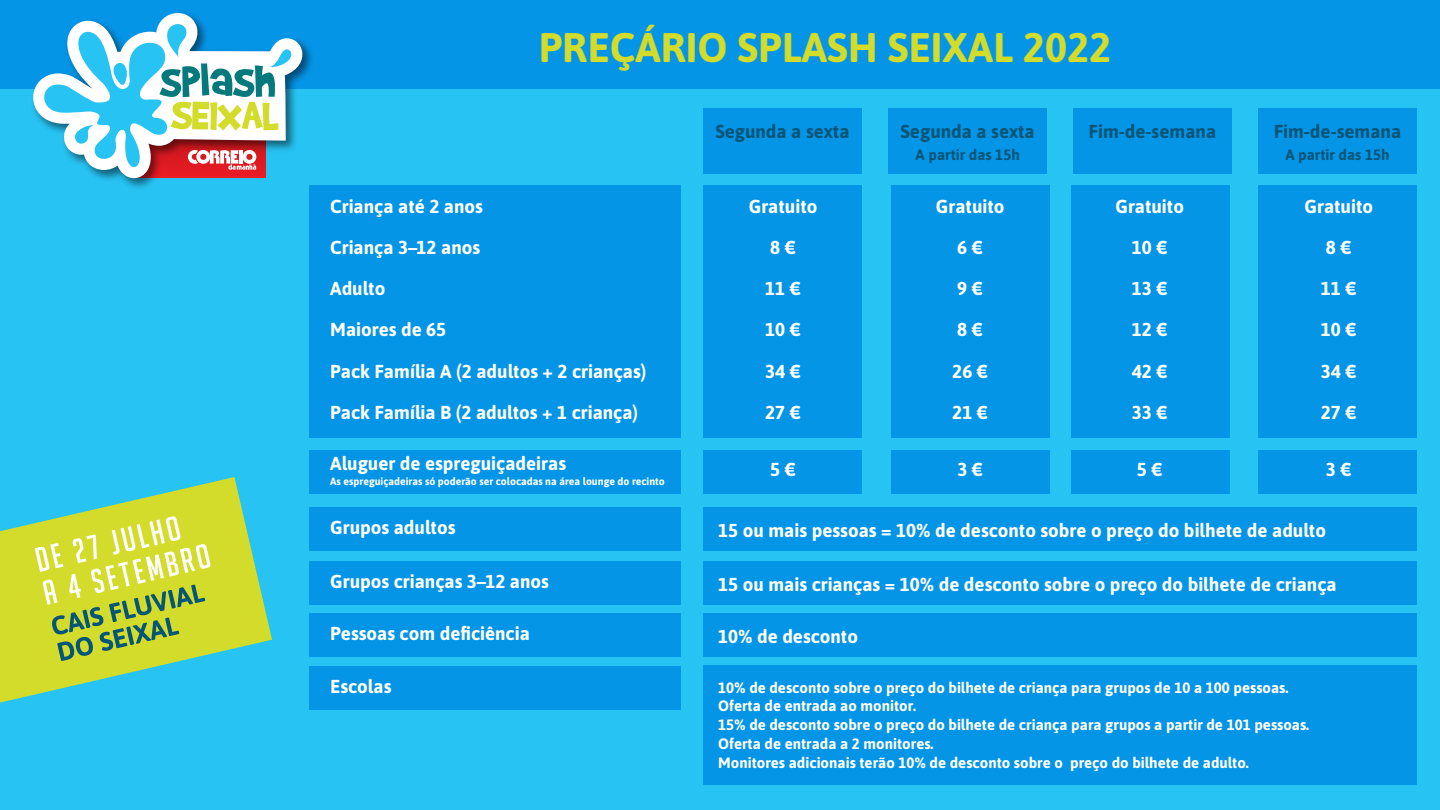
<style>
.page{position:relative;width:1440px;height:810px;background:#27c3f3}
.page>*{position:absolute;margin:0;border:0;box-sizing:border-box;transform-origin:0 0}
.t1{font:700 41.25px "Asap";color:#d3dc2a}
.t2{font:700 18.75px/41.2px "Asap";color:#fff;text-align:center}
.t3{font:700 18.75px "Asap";color:#035678}
.t4{font:700 15px/18.8px "Asap";color:#fff}
.t5{font:700 15px "Asap";color:#035678}
.t6{font:700 10.5px "Asap";color:#fff}
</style>
<div class="page">
<div style="left:309px;top:185px;width:372px;height:253px;background:#0595e7"></div>
<div style="left:704px;top:185px;width:158px;height:253px;background:#0595e7"></div>
<div style="left:704px;top:108px;width:158px;height:66px;background:#0595e7"></div>
<div style="left:889px;top:108px;width:158px;height:66px;background:#0595e7"></div>
<div style="left:1074px;top:108px;width:158px;height:66px;background:#0595e7"></div>
<div style="left:1259px;top:108px;width:158px;height:66px;background:#0595e7"></div>
<div style="left:891px;top:185px;width:158px;height:253px;background:#0595e7"></div>
<div style="left:1071px;top:185px;width:158px;height:253px;background:#0595e7"></div>
<div style="left:1259px;top:185px;width:158px;height:253px;background:#0595e7"></div>
<div style="left:309px;top:450px;width:372px;height:43px;background:#0595e7"></div>
<div style="left:704px;top:450px;width:158px;height:43px;background:#0595e7"></div>
<div style="left:891px;top:450px;width:158px;height:43px;background:#0595e7"></div>
<div style="left:1071px;top:450px;width:158px;height:43px;background:#0595e7"></div>
<div style="left:1259px;top:450px;width:158px;height:43px;background:#0595e7"></div>
<div style="left:309px;top:507px;width:372px;height:44px;background:#0595e7"></div>
<div style="left:704px;top:507px;width:713px;height:44px;background:#0595e7"></div>
<div style="left:309px;top:561px;width:372px;height:43px;background:#0595e7"></div>
<div style="left:704px;top:561px;width:713px;height:43px;background:#0595e7"></div>
<div style="left:309px;top:613px;width:372px;height:44px;background:#0595e7"></div>
<div style="left:704px;top:613px;width:713px;height:44px;background:#0595e7"></div>
<div style="left:309px;top:666px;width:372px;height:43px;background:#0595e7"></div>
<div style="left:704px;top:666px;width:713px;height:119px;background:#0595e7"></div>
<div style="left:0;top:0;width:1440px;height:88px;background:#0595e7"></div>
<img style="left:28px;top:43px;width:289px;height:145px">
<svg style="left:33px;top:13px;width:271px;height:170px"></svg>
<svg style="left:0;top:477px;width:272px;height:226px;fill:#d3dc2a"></svg>
<svg style="left:35px;top:516px;width:176px;height:145px;background:#c2d24a"></svg>
<h1 class="t1" style="left:539px;top:18px;width:574px">PREÇÁRIO SPLASH SEIXAL 2022</h1>
<p class="t3" style="left:715px;top:118px;width:136px">Segunda a sexta</p>
<p class="t3" style="left:901px;top:118px;width:136px">Segunda a sexta</p>
<p class="t5" style="left:916px;top:144px;width:106px">A partir das 15h</p>
<p class="t3" style="left:1089px;top:118px;width:129px">Fim-de-semana</p>
<p class="t3" style="left:1274px;top:118px;width:129px">Fim-de-semana</p>
<p class="t5" style="left:1285px;top:144px;width:106px">A partir das 15h</p>
<p class="t2" style="left:330px;top:184px;width:318px;text-align:left">Criança até 2 anos<br>Criança 3–12 anos<br>Adulto<br>Maiores de 65<br>Pack Família A (2 adultos + 2 crianças)<br>Pack Família B (2 adultos + 1 criança)</p>
<p class="t2" style="left:749px;top:184px;width:70px">Gratuito<br>8 €<br>11 €<br>10 €<br>34 €<br>27 €</p>
<p class="t2" style="left:936px;top:184px;width:70px">Gratuito<br>6 €<br>9 €<br>8 €<br>26 €<br>21 €</p>
<p class="t2" style="left:1115px;top:184px;width:70px">Gratuito<br>10 €<br>13 €<br>12 €<br>42 €<br>33 €</p>
<p class="t2" style="left:1305px;top:184px;width:70px">Gratuito<br>8 €<br>11 €<br>10 €<br>34 €<br>27 €</p>
<p class="t2" style="left:330px;top:442px;width:237px">Aluguer de espreguiçadeiras</p>
<p class="t6" style="left:330px;top:474px;width:336px">As espreguiçadeiras só poderão ser colocadas na área lounge do recinto</p>
<p class="t2" style="left:770px;top:448px;width:27px">5 €</p>
<p class="t2" style="left:957px;top:448px;width:27px">3 €</p>
<p class="t2" style="left:1137px;top:448px;width:27px">5 €</p>
<p class="t2" style="left:1326px;top:448px;width:27px">3 €</p>
<p class="t2" style="left:330px;top:506px;width:127px">Grupos adultos</p>
<p class="t2" style="left:718px;top:509px;width:609px">15 ou mais pessoas = 10% de desconto sobre o preço do bilhete de adulto</p>
<p class="t2" style="left:330px;top:559px;width:220px">Grupos crianças 3–12 anos</p>
<p class="t2" style="left:718px;top:562px;width:620px">15 ou mais crianças = 10% de desconto sobre o preço do bilhete de criança</p>
<p class="t2" style="left:330px;top:612px;width:201px">Pessoas com deficiência</p>
<p class="t2" style="left:718px;top:615px;width:141px">10% de desconto</p>
<p class="t2" style="left:330px;top:664px;width:63px">Escolas</p>
<p class="t4" style="left:718px;top:677px;width:593px">10% de desconto sobre o preço do bilhete de criança para grupos de 10 a 100 pessoas.<br>Oferta de entrada ao monitor.<br>15% de desconto sobre o preço do bilhete de criança para grupos a partir de 101 pessoas.<br>Oferta de entrada a 2 monitores.<br>Monitores adicionais terão 10% de desconto sobre o preço do bilhete de adulto.</p>
</div>
